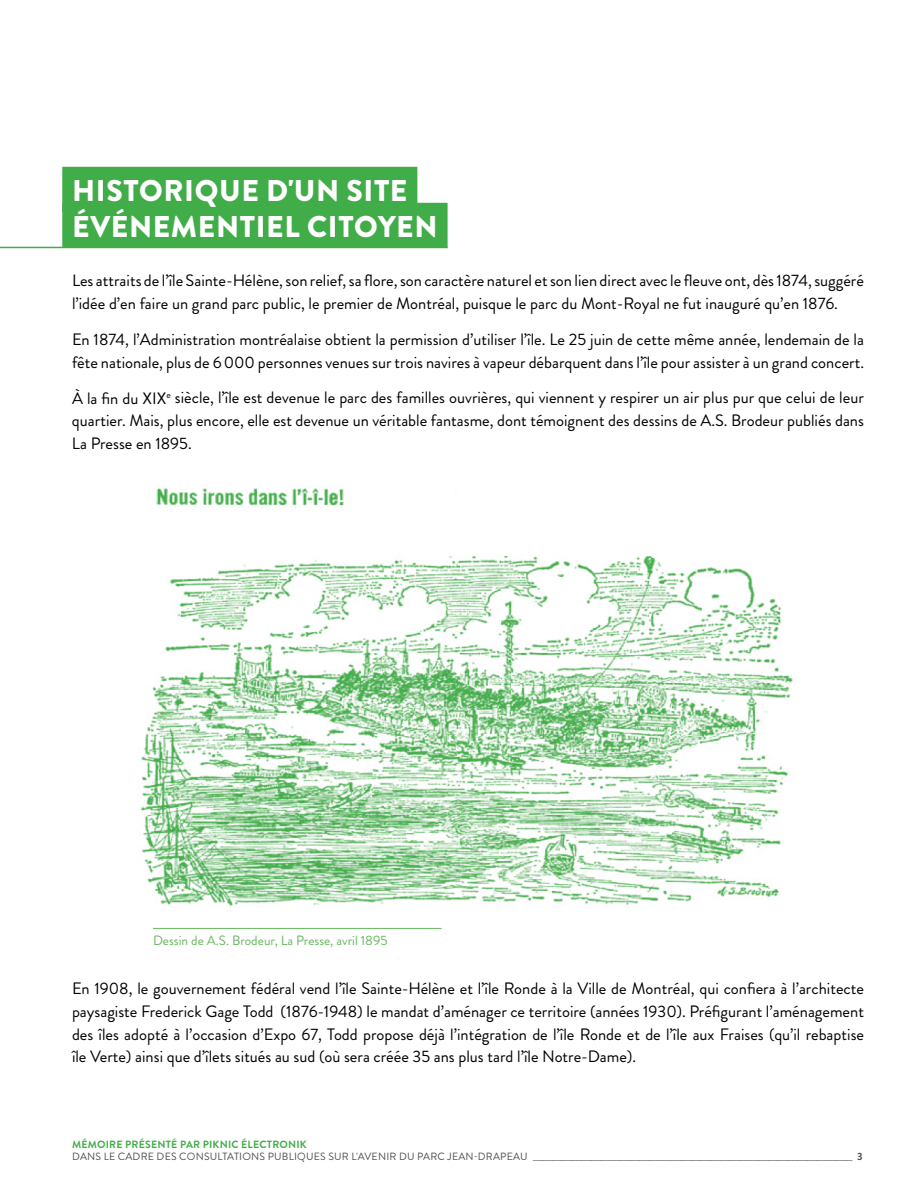
<style>
.page{position:relative;width:918px;height:1188px;background:#fff}
.page>*{position:absolute;margin:0;border:0;box-sizing:border-box;transform-origin:0 0}
.t1{font:900 30px/36px "Brandon Grotesque";letter-spacing:.02em;color:#fff}
.t2{font:16.5px/22.5px "Brandon Grotesque";color:#000}
.t3{font:13.5px "Brandon Grotesque";color:#66b65d}
.t4{font:10.5px/12px "Brandon Grotesque";letter-spacing:.02em;color:#4d4d4f}
.s1{font-weight:700;color:#41ad49}
.s2{font-weight:700}
</style>
<div class="page">
<div style="left:62px;top:167px;width:355px;height:45px;background:#41ad49"></div>
<div style="left:62px;top:203px;width:386px;height:45px;background:#41ad49"></div>
<hr style="left:0;top:247px;width:448px;height:1px;background:#41ad49">
<hr style="left:153px;top:928px;width:289px;height:1px;background:#66b65d">
<img style="left:140px;top:488px;width:653px;height:419px">
<h1 class="t1" style="left:72px;top:173px;width:367px">HISTORIQUE D'UN SITE<br>ÉVÉNEMENTIEL CITOYEN</h1>
<p class="t2" style="left:72px;top:270px;width:793px">Les attraits de l’île Sainte-Hélène, son relief, sa flore, son caractère naturel et son lien direct avec le fleuve ont, dès 1874, suggéré l’idée d’en faire un grand parc public, le premier de Montréal, puisque le parc du Mont-Royal ne fut inauguré qu’en 1876.</p>
<p class="t2" style="left:72px;top:328px;width:794px">En 1874, l’Administration montréalaise obtient la permission d’utiliser l’île. Le 25 juin de cette même année, lendemain de la fête nationale, plus de 6000 personnes venues sur trois navires à vapeur débarquent dans l’île pour assister à un grand concert.</p>
<p class="t2" style="left:72px;top:387px;width:794px;text-align:justify">À la fin du XIX<sup>e</sup> siècle, l’île est devenue le parc des familles ouvrières, qui viennent y respirer un air plus pur que celui de leur quartier. Mais, plus encore, elle est devenue un véritable fantasme, dont témoignent des dessins de A.S. Brodeur publiés dans La Presse en 1895.</p>
<p class="t3" style="left:153px;top:931px;width:236px">Dessin de A.S. Brodeur, La Presse, avril 1895</p>
<p class="t2" style="left:72px;top:978px;width:794px;text-align:justify">En 1908, le gouvernement fédéral vend l’île Sainte-Hélène et l’île Ronde à la Ville de Montréal, qui confiera à l’architecte paysagiste Frederick Gage Todd (1876-1948) le mandat d’aménager ce territoire (années 1930). Préfigurant l’aménagement des îles adopté à l’occasion d’Expo 67, Todd propose déjà l’intégration de l’île Ronde et de l’île aux Fraises (qu’il rebaptise île Verte) ainsi que d’îlets situés au sud (où sera créée 35 ans plus tard l’île Notre-Dame).</p>
<p class="t4" style="left:72px;top:1138px;width:792px"><span class="s1">MÉMOIRE PRÉSENTÉ PAR PIKNIC ÉLECTRONIK<br></span>DANS LE CADRE DES CONSULTATIONS PUBLIQUES SUR L'AVENIR DU PARC JEAN-DRAPEAU ___________________________________________________________________________________________________ <span class="s2">3</span></p>
</div>
